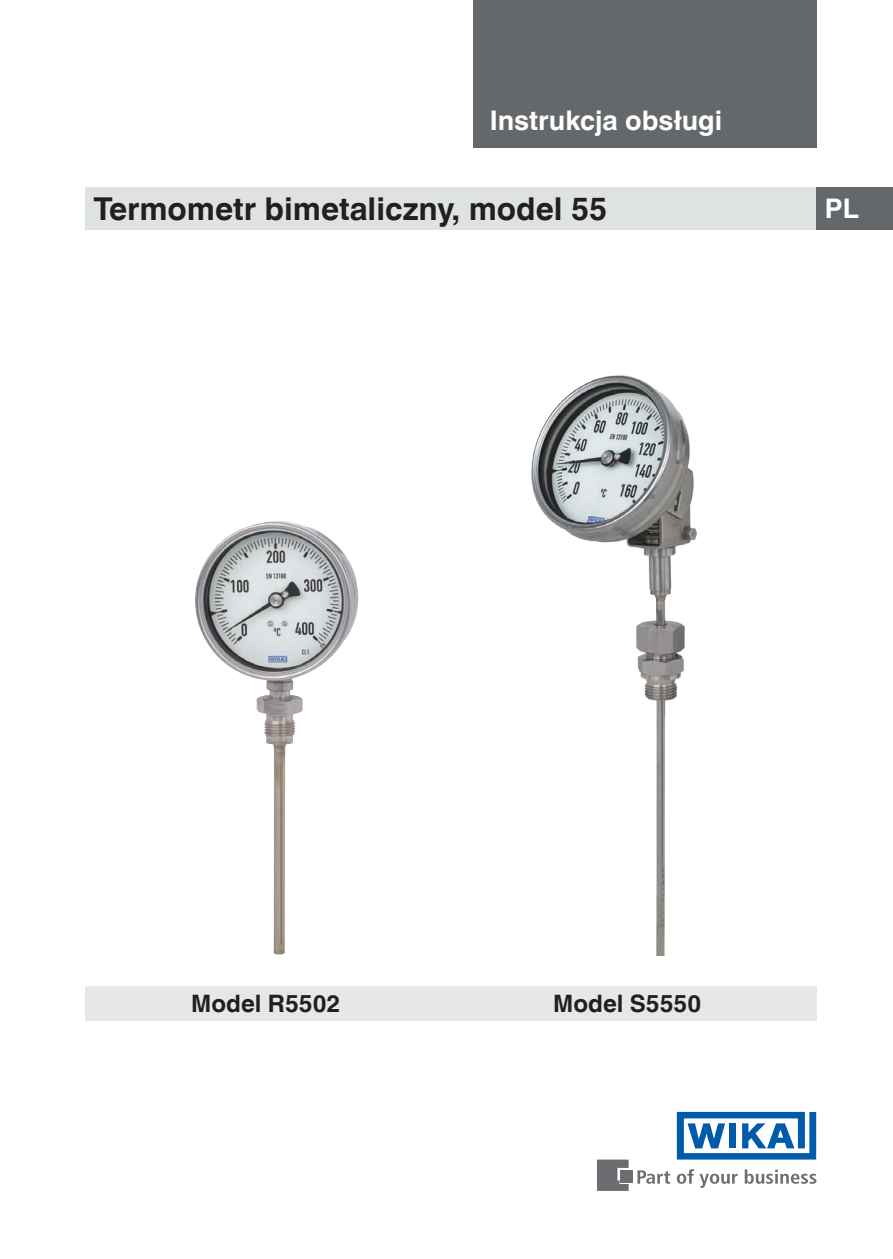
<style>
.page{position:relative;width:893px;height:1259px;background:#fff}
.page>*{position:absolute;margin:0;border:0;box-sizing:border-box;transform-origin:0 0}
.t1{font:700 31.5px "Helvetica World";color:#231f20}
.t2{font:700 27px "Helvetica World";color:#fff}
.t3{font:700 24px "Helvetica World";color:#231f20}
</style>
<div class="page">
<svg style="left:637px;top:1170px;width:33px;height:13px"></svg>
<svg style="left:677px;top:1169px;width:61px;height:18px"></svg>
<svg style="left:745px;top:1169px;width:71px;height:14px"></svg>
<div style="left:621px;top:1170px;width:12px;height:13px;background:#6c6d70"></div>
<svg style="left:597px;top:1159px;width:32px;height:32px"></svg>
<svg style="left:677px;top:1112px;width:139px;height:47px"></svg>
<div style="left:85px;top:187px;width:731px;height:43px;background:#dfe2e2"></div>
<div style="left:816px;top:187px;width:77px;height:43px;background:#64686b"></div>
<div style="left:473px;top:0;width:343px;height:147px;background:#64686b"></div>
<div style="left:85px;top:986px;width:366px;height:34px;background:#e6e7e9"></div>
<div style="left:442px;top:986px;width:374px;height:34px;background:#e6e7e9"></div>
<img style="left:195px;top:521px;width:164px;height:434px">
<img style="left:532px;top:376px;width:165px;height:580px">
<p class="t2" style="left:490px;top:105px;width:234px">Instrukcja obsługi</p>
<p class="t1" style="left:94px;top:190px;width:515px">Termometr bimetaliczny, model 55</p>
<p class="t2" style="left:825px;top:193px;width:35px">PL</p>
<p class="t3" style="left:191px;top:989px;width:151px">Model R5502</p>
<p class="t3" style="left:553px;top:989px;width:150px">Model S5550</p>
</div>
